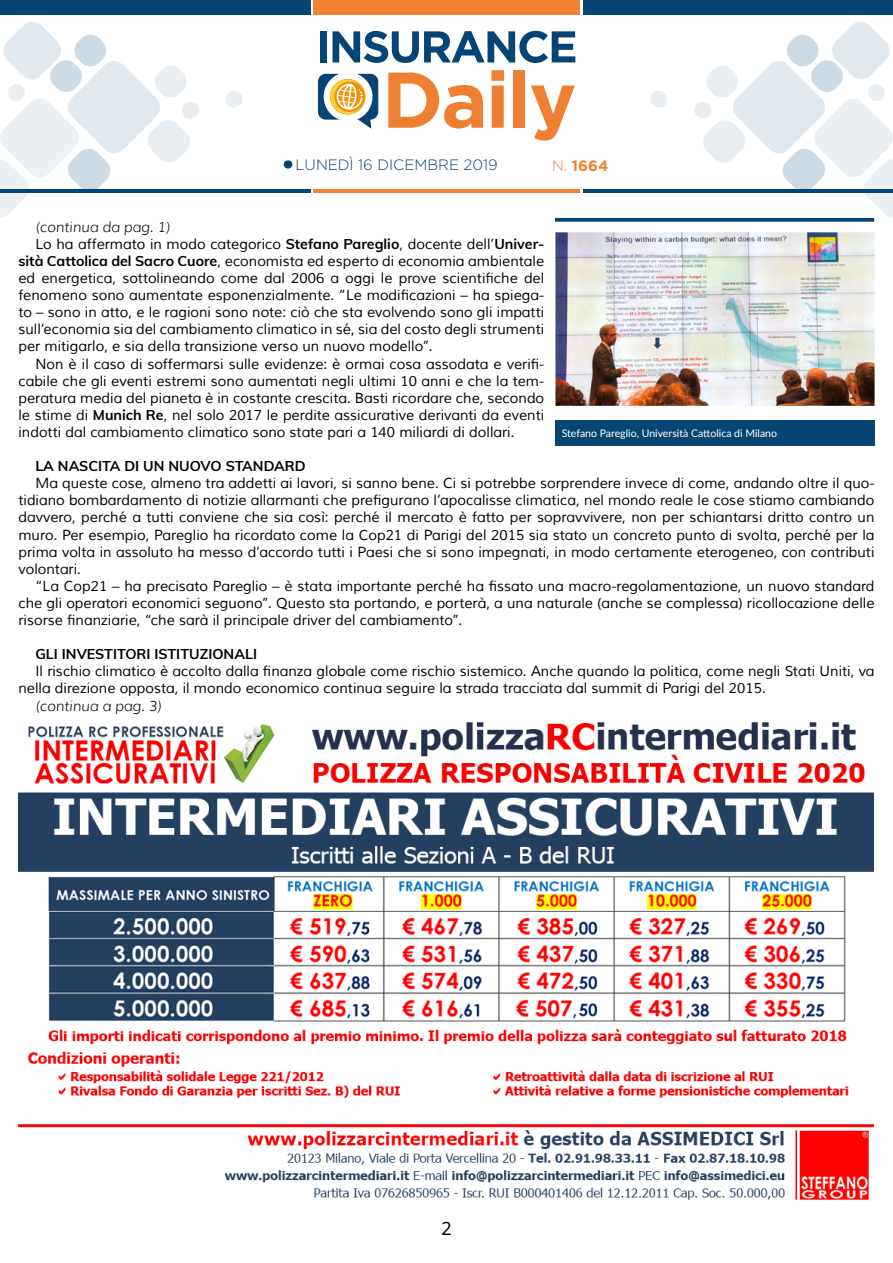
<style>
.page{position:relative;width:893px;height:1263px;background:#fff}
.page>*{position:absolute;margin:0;border:0;box-sizing:border-box;transform-origin:0 0}
.t1{font:18px "Noto Sans";color:#000}
.t2{font:300 15px "Gotham";color:#054573}
.t3{font:700 15px "Gotham";color:#f08033}
.t4{font:14.25px/17.1px "Muli";color:#000;text-align:justify}
.t5{font:700 14.25px "Muli";color:#000}
.t6{font:italic 300 14.25px "Muli";color:#000}
.t7{font:10.5px "Lato";color:#fff}
.s1{font-weight:300}
.s2{font-weight:700}
</style>
<div class="page">
<div style="left:583px;top:0;width:310px;height:15px;background:#054573"></div>
<div style="left:314px;top:0;width:266px;height:15px;background:#f08033"></div>
<hr style="left:583px;top:189px;width:310px;height:3px;background:#054573">
<hr style="left:314px;top:189px;width:266px;height:3px;background:#f08033">
<svg style="left:650px;top:91px;width:17px;height:17px"></svg>
<svg style="left:226px;top:91px;width:17px;height:17px"></svg>
<svg style="left:693px;top:22px;width:200px;height:197px"></svg>
<svg style="left:0;top:22px;width:200px;height:196px"></svg>
<svg style="left:318px;top:74px;width:60px;height:55px"></svg>
<svg style="left:388px;top:73px;width:95px;height:56px"></svg>
<svg style="left:491px;top:70px;width:13px;height:58px"></svg>
<div style="left:513px;top:70px;width:12px;height:58px;background:#ef7f32"></div>
<svg style="left:531px;top:85px;width:44px;height:56px"></svg>
<div style="left:320px;top:31px;width:7px;height:31px;background:#054474"></div>
<svg style="left:332px;top:31px;width:243px;height:32px"></svg>
<hr style="left:0;top:189px;width:310px;height:3px;background:#054573">
<div style="left:0;top:0;width:310px;height:15px;background:#054573"></div>
<div style="left:284px;top:160px;width:8px;height:9px;background:#054573;border-radius:50%"></div>
<div style="left:555px;top:420px;width:319px;height:25px;background:#054573"></div>
<img style="left:18px;top:722px;width:855px;height:478px">
<svg style="left:555px;top:218px;width:319px;height:4px"></svg>
<img style="left:555px;top:232px;width:319px;height:174px">
<p class="t2" style="left:296px;top:157px;width:204px">LUNEDÌ 16 DICEMBRE 2019</p>
<p class="t3" style="left:552px;top:157px;width:58px"><span class="s1">N.</span> 1664</p>
<p class="t6" style="left:35px;top:218px;width:136px">(continua da pag. 1)</p>
<p class="t4" style="left:35px;top:236px;width:510px">Lo ha affermato in modo categorico <span class="s2">Stefano Pareglio</span>, docente dell’<span class="s2">Univer-</span></p>
<p class="t4" style="left:18px;top:253px;width:527px"><span class="s2">sità Cattolica del Sacro Cuore</span>, economista ed esperto di economia ambientale</p>
<p class="t4" style="left:18px;top:270px;width:527px">ed energetica, sottolineando come dal 2006 a oggi le prove scientifiche del</p>
<p class="t4" style="left:18px;top:287px;width:527px">fenomeno sono aumentate esponenzialmente. “Le modificazioni – ha spiega-</p>
<p class="t4" style="left:18px;top:304px;width:527px">to – sono in atto, e le ragioni sono note: ciò che sta evolvendo sono gli impatti</p>
<p class="t4" style="left:18px;top:321px;width:527px">sull’economia sia del cambiamento climatico in sé, sia del costo degli strumenti</p>
<p class="t4" style="left:18px;top:338px;width:416px">per mitigarlo, e sia della transizione verso un nuovo modello”.</p>
<p class="t4" style="left:35px;top:355px;width:510px">Non è il caso di soffermarsi sulle evidenze: è ormai cosa assodata e verifi-</p>
<p class="t4" style="left:18px;top:372px;width:527px">cabile che gli eventi estremi sono aumentati negli ultimi 10 anni e che la tem-</p>
<p class="t4" style="left:18px;top:389px;width:527px">peratura media del pianeta è in costante crescita. Basti ricordare che, secondo</p>
<p class="t4" style="left:18px;top:407px;width:527px">le stime di <span class="s2">Munich Re</span>, nel solo 2017 le perdite assicurative derivanti da eventi</p>
<p class="t4" style="left:18px;top:424px;width:498px">indotti dal cambiamento climatico sono state pari a 140 miliardi di dollari.</p>
<p class="t5" style="left:35px;top:456px;width:272px">LA NASCITA DI UN NUOVO STANDARD</p>
<p class="t4" style="left:18px;top:475px;width:858px;text-indent:17px">Ma queste cose, almeno tra addetti ai lavori, si sanno bene. Ci si potrebbe sorprendere invece di come, andando oltre il quo&shy;tidiano bombardamento di notizie allarmanti che prefigurano l’apocalisse climatica, nel mondo reale le cose stiamo cambiando davvero, perché a tutti conviene che sia così: perché il mercato è fatto per sopravvivere, non per schiantarsi dritto contro un muro. Per esempio, Pareglio ha ricordato come la Cop21 di Parigi del 2015 sia stato un concreto punto di svolta, perché per la prima volta in assoluto ha messo d’accordo tutti i Paesi che si sono impegnati, in modo certamente eterogeneo, con contributi volontari.</p>
<p class="t4" style="left:18px;top:578px;width:858px;text-indent:17px">“La Cop21 – ha precisato Pareglio – è stata importante perché ha fissato una macro-regolamentazione, un nuovo standard che gli operatori economici seguono”. Questo sta portando, e porterà, a una naturale (anche se complessa) ricollocazione delle risorse finanziarie, “che sarà il principale driver del cambiamento”.</p>
<p class="t5" style="left:35px;top:644px;width:223px">GLI INVESTITORI ISTITUZIONALI</p>
<p class="t4" style="left:18px;top:663px;width:858px;text-indent:17px">Il rischio climatico è accolto dalla finanza globale come rischio sistemico. Anche quando la politica, come negli Stati Uniti, va nella direzione opposta, il mondo economico continua seguire la strada tracciata dal summit di Parigi del 2015.</p>
<p class="t6" style="left:35px;top:697px;width:128px">(continua a pag. 3)</p>
<p class="t7" style="left:562px;top:426px;width:217px">Stefano Pareglio, Università Cattolica di Milano</p>
<p class="t1" style="left:441px;top:1216px;width:12px">2</p>
</div>
